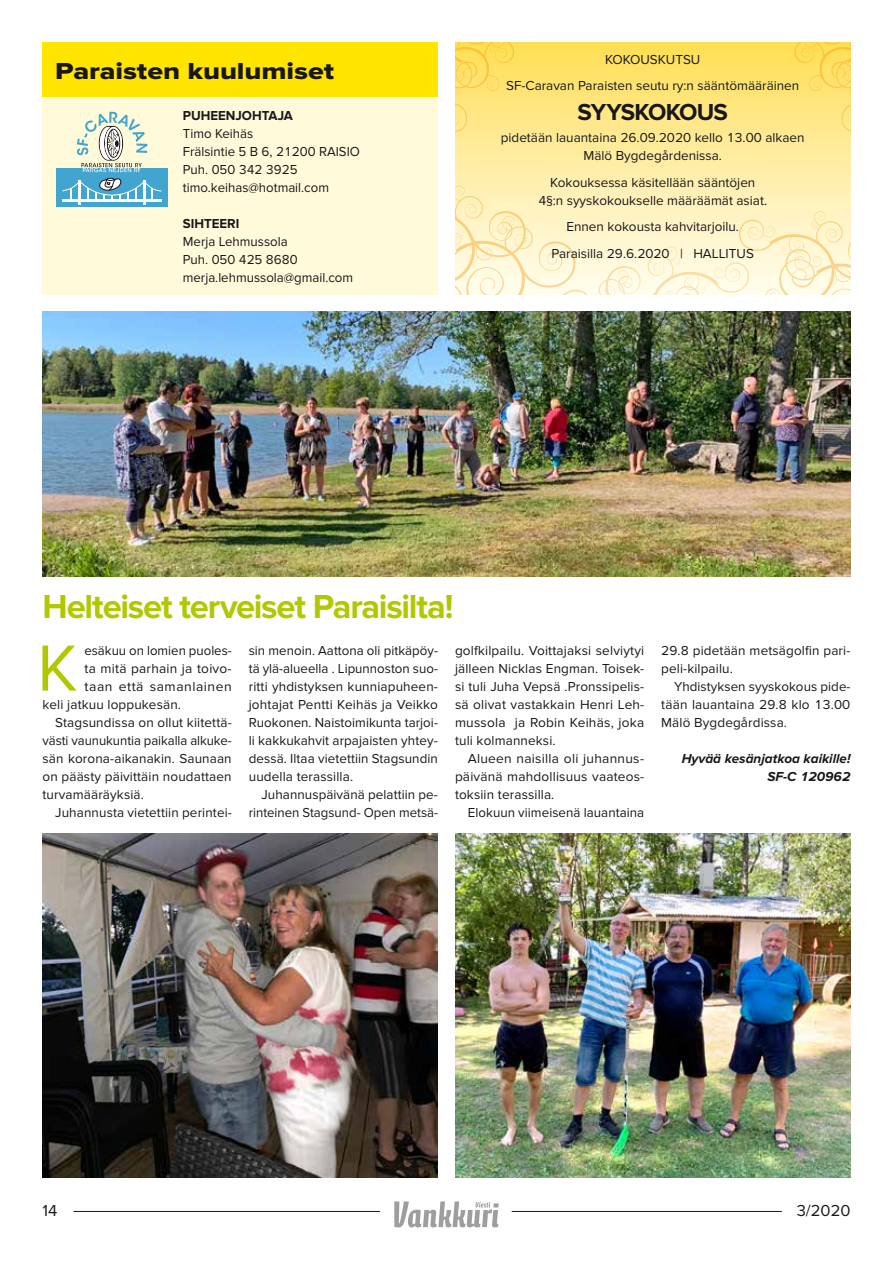
<style>
.page{position:relative;width:893px;height:1263px;background:#fff}
.page>*{position:absolute;margin:0;border:0;box-sizing:border-box;transform-origin:0 0}
.t1{font:67.5px "Proxima Nova";color:#b1c800}
.t2{font:700 34.5px "Proxima Nova";letter-spacing:-.035em;color:#b1c800}
.t3{font:24px "Proxima Nova Extrabld";letter-spacing:-.005em;color:#1a171c;scale:1.2 1}
.t4{font:700 24px "Proxima Nova";letter-spacing:-.035em;color:#1a171c}
.t5{font:16.5px "Proxima Nova";color:#1a171c}
.t6{font:13.5px/18px "Proxima Nova";letter-spacing:.005em;color:#1a171c;text-align:justify}
.t7{font:italic 700 13.5px/18px "Proxima Nova";color:#1a171c;text-align:right}
.t8{font:700 13.5px "Proxima Nova";color:#1a171c}
.t9{font:13.5px "Proxima Nova";letter-spacing:.04em;color:#1a171c}
</style>
<div class="page">
<hr style="left:73px;top:1211px;width:307px;height:1px;background:#1a171c">
<hr style="left:512px;top:1211px;width:270px;height:1px;background:#1a171c">
<svg style="left:394px;top:1201px;width:105px;height:26px"></svg>
<svg style="left:455px;top:43px;width:395px;height:143px;background:#ffe788"></svg>
<svg style="left:455px;top:186px;width:395px;height:109px;background:#fef3ca"></svg>
<svg style="left:789px;top:43px;width:61px;height:90px;background:#fee16f"></svg>
<svg style="left:455px;top:43px;width:65px;height:90px;background:#fee16f"></svg>
<div style="left:43px;top:43px;width:395px;height:252px;background:#fffada"></div>
<div style="left:43px;top:43px;width:395px;height:54px;background:#ffe500"></div>
<div style="left:57px;top:168px;width:111px;height:38px;background:#41a5cf"></div>
<hr style="left:62px;top:200px;width:99px;height:2px;background:#fff">
<hr style="left:79px;top:180px;width:2px;height:24px;background:#fff">
<hr style="left:143px;top:180px;width:2px;height:24px;background:#fff">
<svg style="left:62px;top:178px;width:100px;height:23px"></svg>
<svg style="left:77px;top:112px;width:70px;height:60px"></svg>
<img style="left:455px;top:833px;width:395px;height:345px">
<img style="left:43px;top:312px;width:807px;height:265px">
<img style="left:43px;top:833px;width:395px;height:345px">
<h3 class="t3" style="left:55px;top:57px;width:234px">Paraisten kuulumiset</h3>
<p class="t8" style="left:183px;top:108px;width:112px">PUHEENJOHTAJA</p>
<p class="t6" style="left:183px;top:125px;width:179px;text-align:left">Timo Keihäs<br>Frälsintie 5 B 6, 21200 RAISIO<br>Puh. 050 342 3925 timo.keihas@hotmail.com</p>
<p class="t8" style="left:183px;top:216px;width:58px">SIHTEERI</p>
<p class="t6" style="left:183px;top:233px;width:172px;text-align:left">Merja Lehmussola<br>Puh. 050 425 8680 merja.lehmussola@gmail.com</p>
<p class="t6" style="left:506px;top:46px;width:295px;line-height:26.5px;text-align:center">KOKOUSKUTSU<br>SF-Caravan Paraisten seutu ry:n sääntömääräinen</p>
<h3 class="t4" style="left:577px;top:98px;width:152px">SYYSKOKOUS</h3>
<p class="t6" style="left:501px;top:129px;width:305px;text-align:center">pidetään lauantaina 26.09.2020 kello 13.00 alkaen<br>Mälö Bygdegårdenissa.</p>
<p class="t6" style="left:538px;top:173px;width:230px;text-align:center">Kokouksessa käsitellään sääntöjen<br>4§:n syyskokoukselle määräämät asiat.</p>
<p class="t6" style="left:551px;top:214px;width:204px;line-height:26.5px;text-align:center">Ennen kokousta kahvitarjoilu.<br>Paraisilla 29.6.2020 | HALLITUS</p>
<h2 class="t2" style="left:43px;top:586px;width:412px">Helteiset terveiset Paraisilta!</h2>
<h1 class="t1" style="left:37px;top:629px;width:42px">K</h1>
<p class="t6" style="left:85px;top:641px;width:149px">esäkuu on lomien puoles-</p>
<p class="t6" style="left:455px;top:641px;width:191px">golfkilpailu. Voittajaksi selviytyi jälleen Nicklas Engman. Toisek&shy;si tuli Juha Vepsä .Pronssipelis&shy;sä olivat vastakkain Henri Leh&shy;mussola ja Robin Keihäs, joka tuli kolmanneksi.</p>
<p class="t6" style="left:455px;top:749px;width:191px;text-indent:13px">Alueen naisilla oli juhannus&shy;päivänä mahdollisuus vaateos&shy;toksiin terassilla.</p>
<p class="t6" style="left:468px;top:803px;width:178px">Elokuun viimeisenä lauantaina</p>
<p class="t6" style="left:249px;top:641px;width:191px">sin menoin. Aattona oli pitkäpöy&shy;tä ylä-alueella . Lipunnoston suo&shy;ritti yhdistyksen kunniapuheen&shy;johtajat Pentti Keihäs ja Veikko Ruokonen. Naistoimikunta tarjoi&shy;li kakkukahvit arpajaisten yhtey&shy;dessä. Iltaa vietettiin Stagsundin uudella terassilla.</p>
<p class="t6" style="left:249px;top:785px;width:191px;text-align:right">Juhannuspäivänä pelattiin pe&shy;rinteinen Stagsund- Open metsä-</p>
<p class="t6" style="left:85px;top:659px;width:149px">ta mitä parhain ja toivo-</p>
<p class="t9" style="left:85px;top:678px;width:149px">taan että samanlainen</p>
<p class="t6" style="left:43px;top:695px;width:140px">keli jatkuu loppukesän.</p>
<p class="t6" style="left:55px;top:713px;width:178px">Stagsundissa on ollut kiitettä-</p>
<p class="t6" style="left:43px;top:731px;width:191px">västi vaunukuntia paikalla alkuke-</p>
<p class="t6" style="left:43px;top:749px;width:191px">sän korona-aikanakin. Saunaan</p>
<p class="t6" style="left:43px;top:767px;width:191px">on päästy päivittäin noudattaen</p>
<p class="t6" style="left:43px;top:785px;width:103px">turvamääräyksiä.</p>
<p class="t6" style="left:55px;top:803px;width:178px">Juhannusta vietettiin perintei-</p>
<p class="t6" style="left:661px;top:641px;width:191px">29.8 pidetään metsägolfin pari&shy;peli-kilpailu.</p>
<p class="t6" style="left:661px;top:677px;width:191px;text-indent:13px">Yhdistyksen syyskokous pide&shy;tään lauantaina 29.8 klo 13.00<br>Mälö Bygdegårdissa.</p>
<p class="t7" style="left:682px;top:749px;width:170px">Hyvää kesänjatkoa kaikille!<br>SF-C 120962</p>
<p class="t5" style="left:43px;top:1201px;width:16px">14</p>
<p class="t5" style="left:797px;top:1201px;width:55px">3/2020</p>
</div>
